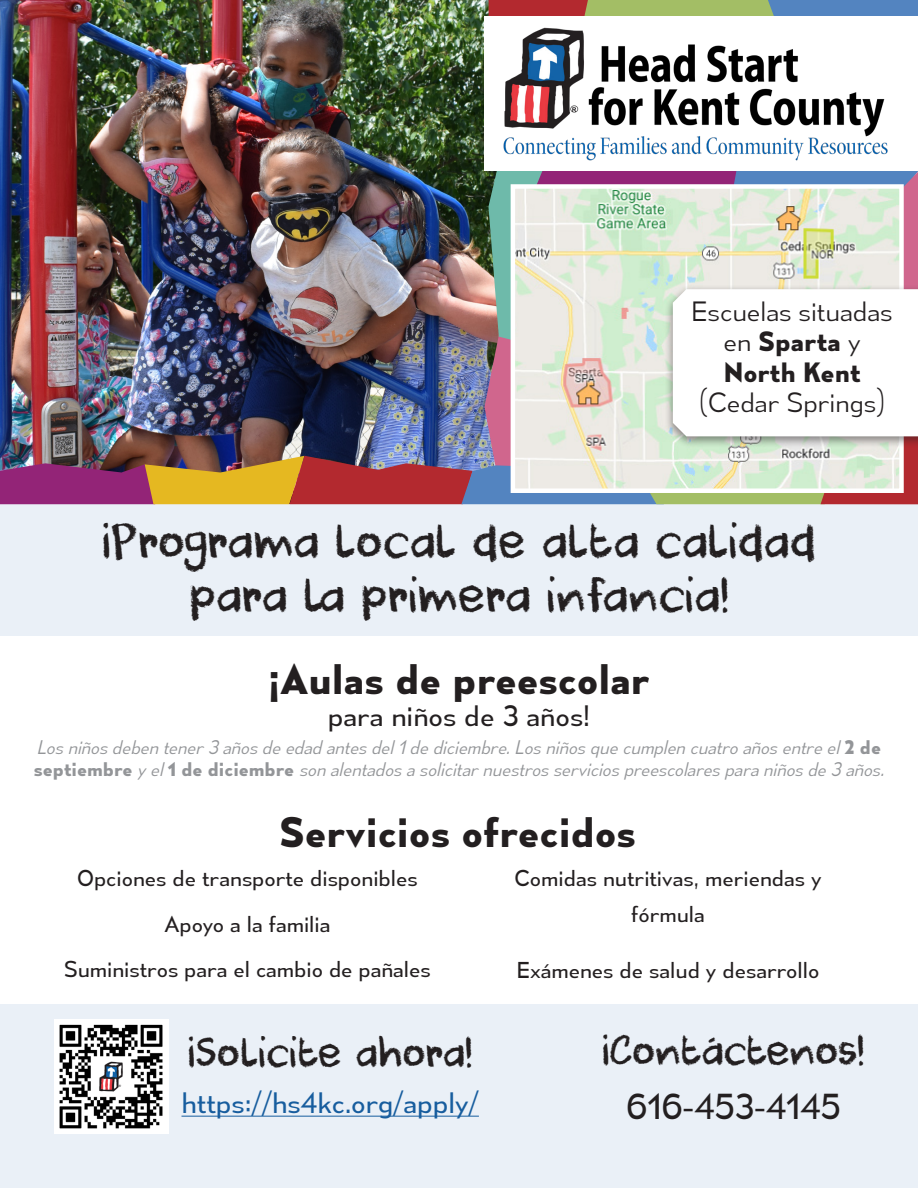
<style>
.page{position:relative;width:918px;height:1188px;background:#fff}
.page>*{position:absolute;margin:0;border:0;box-sizing:border-box;transform-origin:0 0}
.t1{font:45px/54px "DK Cool Crayon";color:#231f20;text-align:center}
.t2{font:700 39px "Mesmerize Rg";color:#231f20}
.t3{font:39px "DK Cool Crayon";letter-spacing:-.015em;color:#231f20}
.t4{font:33px "Mesmerize Bk";color:#231f20}
.t5{font:27px "Mesmerize Bk";color:#175d9e}
.t6{font:27px "Mesmerize Bk";color:#231f20}
.t7{font:25.5px/30.6px "Mesmerize Lt";color:#231f20;text-align:center}
.Services_Offered{font:21px/35.7px "Mesmerize Bk";color:#231f20;text-align:center}
.Disclaimer{font:italic 18px/21.6px "Mesmerize Lt";color:#939598}
.s1{font-family:"Mesmerize Rg";font-weight:700}
.s2{font-family:"Mesmerize Rg";font-weight:700;font-style:normal}
</style>
<div class="page">
<div style="left:0;top:1004px;width:918px;height:184px;background:#eaf0f7"></div>
<img style="left:54px;top:1019px;width:114px;height:115px">
<hr style="left:181px;top:1116px;width:298px;height:1px;background:#175d9e">
<img style="left:0;top:0;width:489px;height:155px">
<div style="left:0;top:504px;width:918px;height:132px;background:#eaf0f7"></div>
<svg style="left:489px;top:0;width:429px;height:16px"></svg>
<div style="left:484px;top:16px;width:434px;height:155px;background:#fff"></div>
<img style="left:503px;top:27px;width:385px;height:128px">
<img style="left:0;top:155px;width:918px;height:349px">
<p class="t7" style="left:692px;top:295px;width:203px">Escuelas situadas en <span class="s1">Sparta</span> y<br><span class="s1">North Kent </span>(Cedar Springs)</p>
<p class="t1" style="left:102px;top:516px;width:715px">¡Programa local de alta calidad para la primera infancia!</p>
<h1 class="t2" style="left:268px;top:655px;width:383px">¡Aulas de preescolar</h1>
<p class="t6" style="left:328px;top:699px;width:264px">para niños de 3 años!</p>
<p class="Disclaimer" style="left:34px;top:736px;width:852px">Los niños deben tener 3 años de edad antes del 1 de diciembre. Los niños que cumplen cuatro años entre el <span class="s2">2 de septiembre</span> y el <span class="s2">1 de diciembre</span> son alentados a solicitar nuestros servicios preescolares para niños de 3 años.</p>
<h1 class="t2" style="left:279px;top:808px;width:358px">Servicios ofrecidos</h1>
<p class="Services_Offered" style="left:77px;top:860px;width:342px">Opciones de transporte disponibles</p>
<p class="Services_Offered" style="left:164px;top:906px;width:167px">Apoyo a la familia</p>
<p class="Services_Offered" style="left:64px;top:951px;width:368px">Suministros para el cambio de pañales</p>
<p class="Services_Offered" style="left:515px;top:860px;width:309px">Comidas nutritivas, meriendas y fórmula</p>
<p class="Services_Offered" style="left:517px;top:952px;width:304px">Exámenes de salud y desarrollo</p>
<p class="t3" style="left:188px;top:1028px;width:286px">¡Solicite ahora!</p>
<p class="t5" style="left:181px;top:1086px;width:299px">https://hs4kc.org/apply/</p>
<p class="t3" style="left:602px;top:1027px;width:264px">¡Contáctenos!</p>
<p class="t4" style="left:626px;top:1086px;width:216px">616-453-4145</p>
</div>
